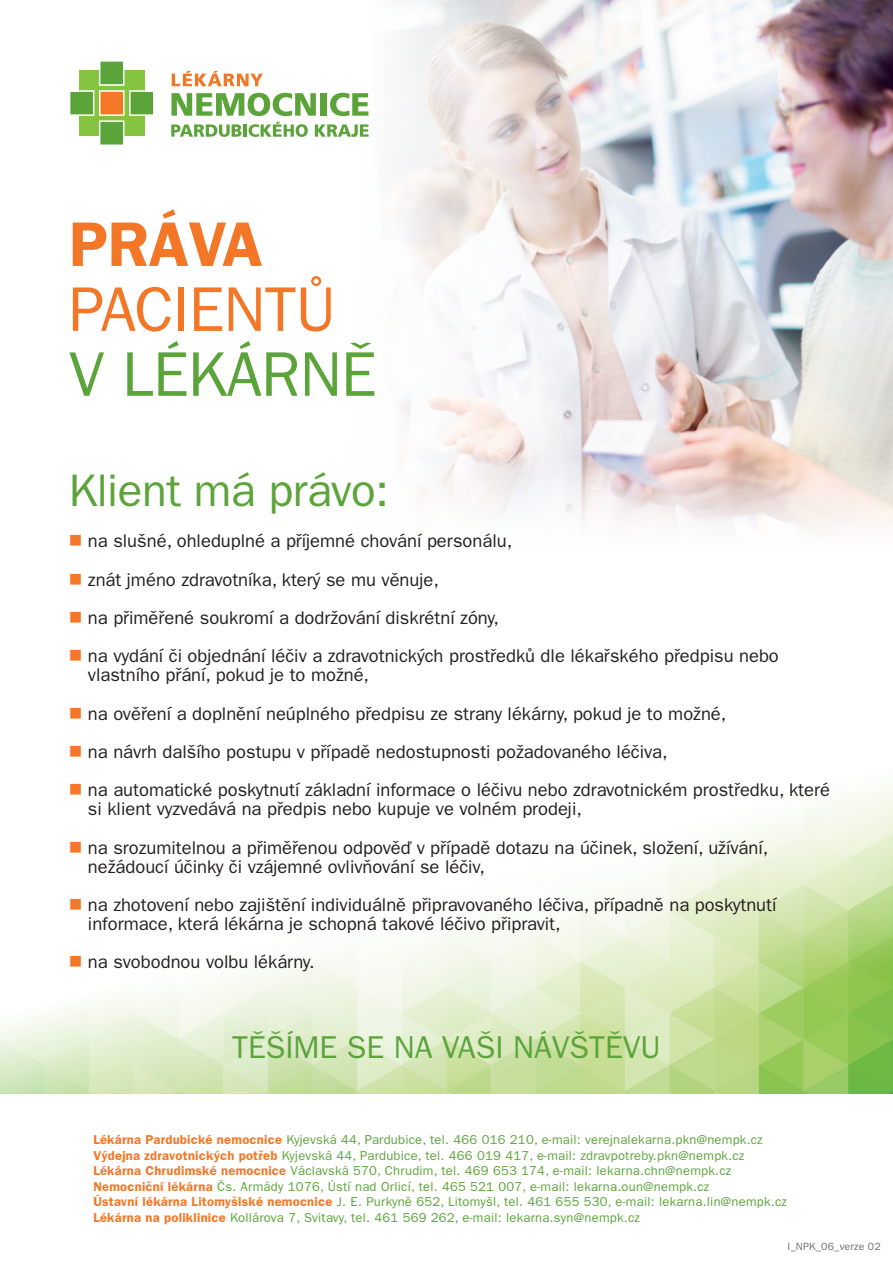
<style>
.page{position:relative;width:893px;height:1263px;background:#fff}
.page>*{position:absolute;margin:0;border:0;box-sizing:border-box;transform-origin:0 0}
.t1{font:63.3px "ITC Franklin Gothic CE";letter-spacing:-.01em;color:#f47727}
.t2{font:63.3px "ITC Franklin Gothic CE";letter-spacing:-.01em;color:#5ba43a}
.t3{font:600 63.3px "ITC Franklin Gothic CE";letter-spacing:-.01em;color:#f47727}
.t4{font:45.75px "ITC Franklin Gothic CE";letter-spacing:-.01em;color:#5ba43a}
.t5{font:31.65px "ITC Franklin Gothic CE";color:#5ba43a}
.t6{font:18.45px/19.2px "ITC Franklin Gothic CE";color:#231f20}
.t7{font:12.9px/15.6px "ITC Franklin Gothic CE";letter-spacing:.02em;color:#5ba43a}
.t8{font:10.5px "ITC Franklin Gothic CE";letter-spacing:.02em;color:#6c6d70}
.s1{color:#f47727}
.s2{font-weight:600;color:#f47727}
</style>
<div class="page">
<img style="left:1px;top:784px;width:892px;height:309px">
<svg style="left:171px;top:93px;width:69px;height:23px"></svg>
<svg style="left:171px;top:124px;width:69px;height:13px"></svg>
<svg style="left:172px;top:71px;width:68px;height:15px"></svg>
<svg style="left:70px;top:61px;width:83px;height:84px"></svg>
<img style="left:240px;top:0;width:653px;height:529px">
<h1 class="t3" style="left:69px;top:208px;width:195px">PRÁVA</h1>
<h1 class="t1" style="left:69px;top:273px;width:269px">PACIENTŮ</h1>
<h1 class="t2" style="left:69px;top:338px;width:309px">V LÉKÁRNĚ</h1>
<h2 class="t4" style="left:69px;top:464px;width:322px">Klient má právo:</h2>
<p class="t6" style="left:69px;top:531px;width:445px"><span class="s1">■</span> na slušné, ohleduplné a příjemné chování personálu,</p>
<p class="t6" style="left:69px;top:569px;width:372px"><span class="s1">■</span> znát jméno zdravotníka, který se mu věnuje,</p>
<p class="t6" style="left:69px;top:608px;width:432px"><span class="s1">■</span> na přiměřené soukromí a dodržování diskrétní zóny,</p>
<p class="t6" style="left:88px;top:646px;width:692px;text-indent:-19px"><span class="s1">■</span> na vydání či objednání léčiv a zdravotnických prostředků dle lékařského předpisu nebo vlastního přání, pokud je to možné,</p>
<p class="t6" style="left:69px;top:703px;width:659px"><span class="s1">■</span> na ověření a doplnění neúplného předpisu ze strany lékárny, pokud je to možné,</p>
<p class="t6" style="left:69px;top:741px;width:600px"><span class="s1">■</span> na návrh dalšího postupu v případě nedostupnosti požadovaného léčiva,</p>
<p class="t6" style="left:88px;top:780px;width:743px;text-indent:-19px"><span class="s1">■</span> na automatické poskytnutí základní informace o léčivu nebo zdravotnickém prostředku, které si klient vyzvedává na předpis nebo kupuje ve volném prodeji,</p>
<p class="t6" style="left:88px;top:837px;width:682px;text-indent:-19px"><span class="s1">■</span> na srozumitelnou a přiměřenou odpověď v případě dotazu na účinek, složení, užívání, nežádoucí účinky či vzájemné ovlivňování se léčiv,</p>
<p class="t6" style="left:88px;top:895px;width:690px;text-indent:-19px"><span class="s1">■</span> na zhotovení nebo zajištění individuálně připravovaného léčiva, případně na poskytnutí informace, která lékárna je schopná takové léčivo připravit,</p>
<p class="t6" style="left:69px;top:952px;width:247px"><span class="s1">■</span> na svobodnou volbu lékárny.</p>
<h3 class="t5" style="left:232px;top:1029px;width:430px">TĚŠÍME SE NA VAŠI NÁVŠTĚVU</h3>
<p class="t7" style="left:93px;top:1132px;width:695px"><span class="s2">Lékárna Pardubické nemocnice</span> Kyjevská 44, Pardubice, tel. 466 016 210, e-mail: verejnalekarna.pkn@nempk.cz <span class="s2">Výdejna zdravotnických potřeb</span> Kyjevská 44, Pardubice, tel. 466 019 417, e-mail: zdravpotreby.pkn@nempk.cz <span class="s2">Lékárna Chrudimské nemocnice</span> Václavská 570, Chrudim, tel. 469 653 174, e-mail: lekarna.chn@nempk.cz <span class="s2">Nemocniční lékárna</span> Čs. Armády 1076, Ústí nad Orlicí, tel. 465 521 007, e-mail: lekarna.oun@nempk.cz<br><span class="s2">Ústavní lékárna Litomyšlské nemocnice</span> J. E. Purkyně 652, Litomyšl, tel. 461 655 530, e-mail: lekarna.lin@nempk.cz <span class="s2">Lékárna na poliklinice</span> Kollárova 7, Svitavy, tel. 461 569 262, e-mail: lekarna.syn@nempk.cz</p>
<p class="t8" style="left:787px;top:1241px;width:95px">I_NPK_06_verze 02</p>
</div>
